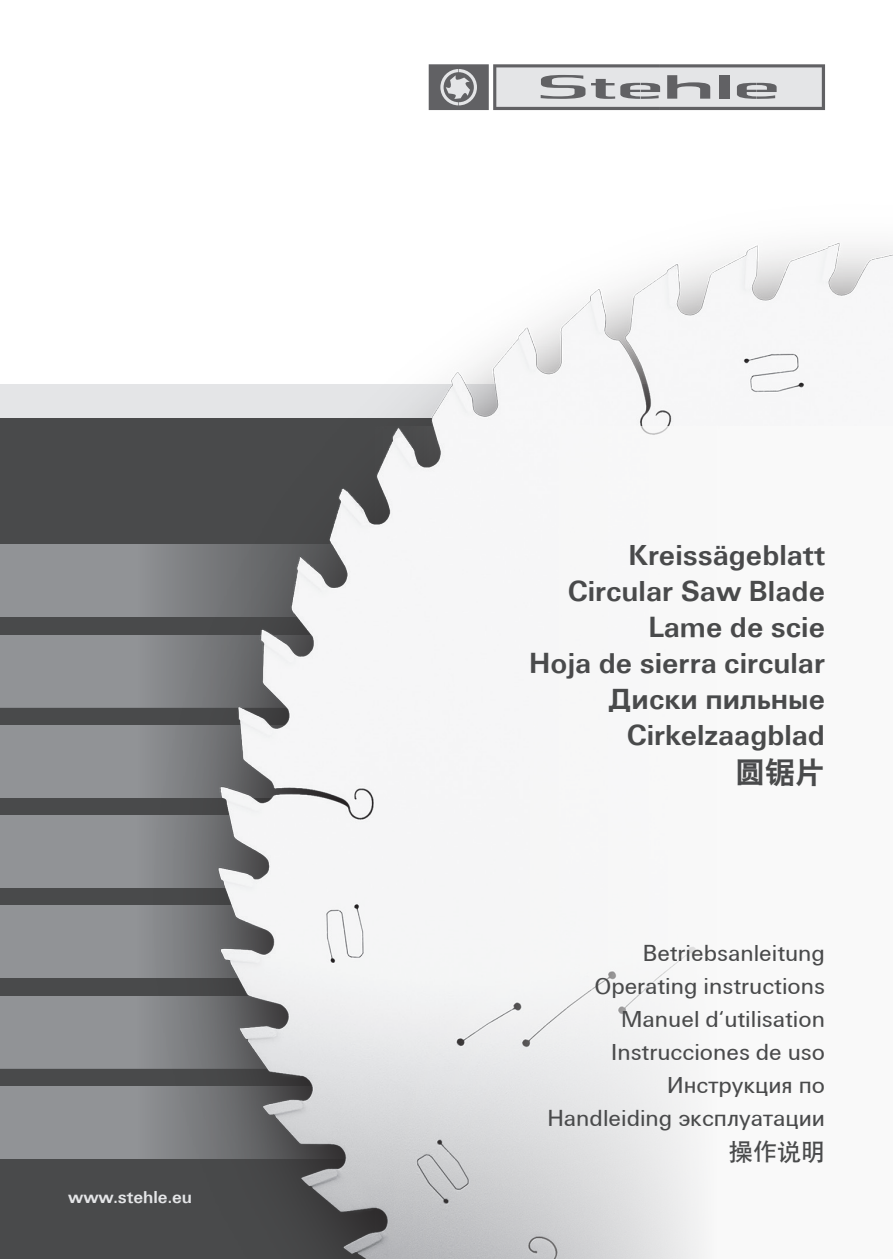
<style>
.page{position:relative;width:893px;height:1259px;background:#fff}
.page>*{position:absolute;margin:0;border:0;box-sizing:border-box;transform-origin:0 0}
.t1{font:700 30px/36px "LEUCO UN CH";color:#494a4b;text-align:right}
.t2{font:24px/33px "LEUCO UN CH";color:#494a4b;text-align:right}
.t3{font:700 18px "LEUCO UN CH";color:#e4e5e7}
</style>
<div class="page">
<div style="left:0;top:418px;width:893px;height:841px;background:#494a4b"></div>
<div style="left:0;top:384px;width:893px;height:34px;background:#e4e5e7"></div>
<div style="left:0;top:725px;width:513px;height:72px;background:#919396"></div>
<div style="left:0;top:545px;width:513px;height:72px;background:#919396"></div>
<div style="left:0;top:996px;width:512px;height:72px;background:#919396"></div>
<div style="left:0;top:906px;width:512px;height:72px;background:#919396"></div>
<div style="left:0;top:635px;width:513px;height:72px;background:#919396"></div>
<div style="left:0;top:815px;width:512px;height:72px;background:#919396"></div>
<div style="left:0;top:1086px;width:513px;height:72px;background:#919396"></div>
<img style="left:78px;top:243px;width:815px;height:1015px">
<svg style="left:429px;top:64px;width:396px;height:46px;background:#b4b5b7"></svg>
<svg style="left:342px;top:426px;width:551px;height:833px;background:#eeeeef"></svg>
<p class="t3" style="left:68px;top:1187px;width:126px">www.stehle.eu</p>
<p class="t1" style="left:529px;top:537px;width:297px">Kreissägeblatt<br>Circular Saw Blade<br>Lame de scie<br>Hoja de sierra circular<br>Диски пильные<br>Cirkelzaagblad<br>圆锯片</p>
<p class="t2" style="left:547px;top:936px;width:279px">Betriebsanleitung<br>Operating instructions<br>Manuel d‘utilisation<br>Instrucciones de uso<br>Инструкция по<br>Handleiding эксплуатации操作说明</p>
</div>
